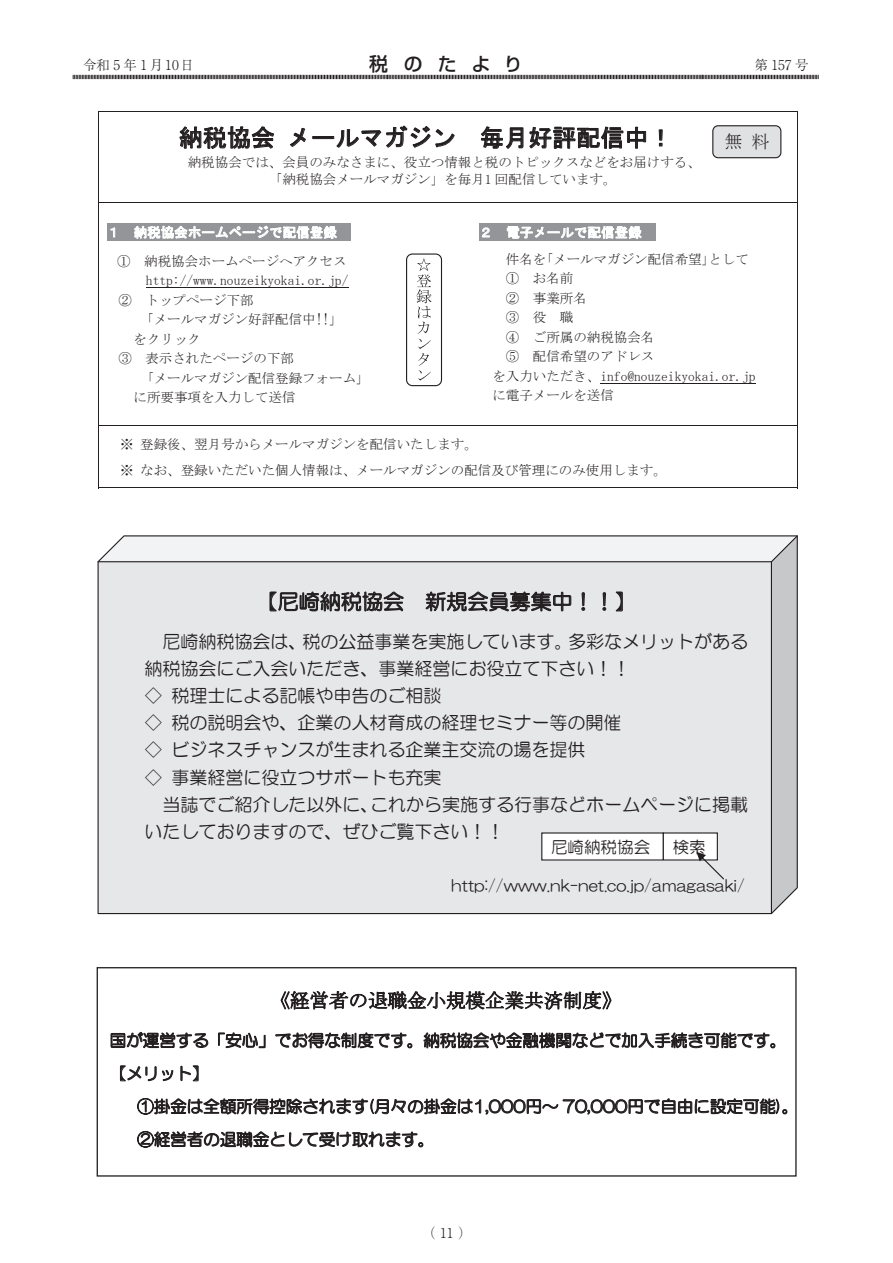
<style>
.page{position:relative;width:893px;height:1263px;background:#fff}
.page>*{position:absolute;margin:0;border:0;box-sizing:border-box;transform-origin:0 0}
.t1{font:24px "MS Gothic";letter-spacing:.005em;color:#231f20}
.t2{font:21px "HG Maru Gothic MPRO";letter-spacing:.005em;color:#231f20}
.t3{font:19.5px "MS Mincho";color:#231f20}
.t4{font:500 18.75px "Shin Go Pr 6 N";color:#231f20}
.t5{font:18px/27px "HG Maru Gothic MPRO";color:#231f20}
.t6{font:18px "MS Mincho";color:#231f20}
.t7{font:16.5px/33px "HG Maru Gothic MPRO";color:#231f20}
.t8{font:15.75px "HG Maru Gothic MPRO";color:#231f20}
.t9{font:13.5px/17.5px "MS Mincho";color:#231f20;text-align:center}
.t10{font:300 13.5px "Ryumin Pr 6 N";letter-spacing:.165em;color:#231f20}
.t11{font:300 13.5px "Ryumin Pr 6 N";letter-spacing:.13em;color:#231f20}
.s1{font-family:"MS Mincho"}
</style>
<div class="page">
<svg style="left:179px;top:126px;width:95px;height:23px"></svg>
<svg style="left:290px;top:128px;width:16px;height:19px"></svg>
<div style="left:313px;top:136px;width:21px;height:3px;border:1px solid #231f20"></div>
<svg style="left:336px;top:125px;width:119px;height:23px"></svg>
<svg style="left:481px;top:126px;width:42px;height:23px"></svg>
<svg style="left:529px;top:126px;width:117px;height:23px"></svg>
<svg style="left:659px;top:129px;width:4px;height:17px"></svg>
<div style="left:713px;top:126px;width:68px;height:32px;background:#e0e1e3;border-radius:5px"></div>
<div style="left:712px;top:125px;width:69px;height:33px;border:1px solid #231f20;border-radius:5px"></div>
<div style="left:107px;top:224px;width:243px;height:17px;background:#939598"></div>
<svg style="left:111px;top:228px;width:4px;height:9px"></svg>
<svg style="left:134px;top:226px;width:203px;height:13px"></svg>
<div style="left:479px;top:224px;width:176px;height:17px;background:#939598"></div>
<svg style="left:482px;top:228px;width:8px;height:9px"></svg>
<svg style="left:507px;top:226px;width:135px;height:13px"></svg>
<div style="left:406px;top:253px;width:36px;height:133px;border:1px solid #231f20;border-radius:6px"></div>
<svg style="left:416px;top:258px;width:16px;height:122px"></svg>
<hr style="left:146px;top:287px;width:202px;height:1px;background:#231f20">
<hr style="left:600px;top:383px;width:156px;height:1px;background:#231f20">
<hr style="left:98px;top:111px;width:700px;height:1px;background:#231f20">
<hr style="left:98px;top:112px;width:1px;height:90px;background:#231f20">
<hr style="left:98px;top:202px;width:700px;height:1px;background:#231f20">
<hr style="left:98px;top:203px;width:1px;height:222px;background:#231f20">
<hr style="left:797px;top:203px;width:1px;height:222px;background:#231f20">
<hr style="left:98px;top:425px;width:700px;height:1px;background:#231f20">
<hr style="left:98px;top:426px;width:1px;height:62px;background:#231f20">
<hr style="left:98px;top:487px;width:699px;height:1px;background:#231f20">
<hr style="left:797px;top:426px;width:1px;height:62px;background:#231f20">
<hr style="left:797px;top:112px;width:1px;height:90px;background:#231f20">
<svg style="left:97px;top:535px;width:701px;height:378px"></svg>
<svg style="left:281px;top:991px;width:330px;height:19px"></svg>
<div style="left:97px;top:967px;width:700px;height:209px;border:1px solid #231f20"></div>
<svg style="left:111px;top:1032px;width:97px;height:16px"></svg>
<svg style="left:218px;top:1033px;width:47px;height:15px"></svg>
<svg style="left:275px;top:1033px;width:137px;height:15px"></svg>
<svg style="left:424px;top:1032px;width:351px;height:17px"></svg>
<svg style="left:120px;top:1066px;width:36px;height:15px"></svg>
<svg style="left:162px;top:1070px;width:11px;height:11px"></svg>
<svg style="left:181px;top:1066px;width:17px;height:15px"></svg>
<svg style="left:137px;top:1098px;width:650px;height:50px"></svg>
<svg style="left:73px;top:75px;width:746px;height:4px"></svg>
<p class="t10" style="left:83px;top:54px;width:112px">令和5年1月10日</p>
<h3 class="t4" style="left:369px;top:49px;width:155px">税 の た よ り</h3>
<p class="t11" style="left:755px;top:54px;width:55px">第 157 号</p>
<h1 class="t1" style="left:179px;top:126px;width:495px">納税協会メールマガジン 毎月好評配信中！</h1>
<h3 class="t6" style="left:724px;top:133px;width:46px">無料</h3>
<p class="t9" style="left:188px;top:153px;width:514px">納税協会では、会員のみなさまに、役立つ情報と税のトピックスなどをお届けする、「納税協会メールマガジン」を毎月1 回配信しています。</p>
<p class="t9" style="left:506px;top:250px;width:244px">件名を｢メールマガジン配信希望｣として</p>
<p class="t9" style="left:506px;top:270px;width:69px">① お名前</p>
<p class="t9" style="left:506px;top:289px;width:82px">② 事業所名</p>
<p class="t9" style="left:506px;top:309px;width:69px">③役職</p>
<p class="t9" style="left:506px;top:328px;width:150px">④ ご所属の納税協会名</p>
<p class="t9" style="left:506px;top:348px;width:150px">⑤ 配信希望のアドレス</p>
<p class="t9" style="left:492px;top:367px;width:265px">を入力いただき、info@nouzeikyokai.or.jp</p>
<p class="t9" style="left:492px;top:387px;width:123px">に電子メールを送信</p>
<p class="t9" style="left:117px;top:252px;width:231px">① 納税協会ホームページへアクセス</p>
<p class="t9" style="left:146px;top:272px;width:204px">http://www.nouzeikyokai.or.jp/</p>
<p class="t9" style="left:118px;top:291px;width:137px">② トップページ下部</p>
<p class="t9" style="left:140px;top:311px;width:204px">「メールマガジン好評配信中!!」</p>
<p class="t9" style="left:134px;top:330px;width:69px">をクリック</p>
<p class="t9" style="left:118px;top:350px;width:177px">③ 表示されたページの下部</p>
<p class="t9" style="left:147px;top:369px;width:217px">｢メールマガジン配信登録フォーム｣</p>
<p class="t9" style="left:134px;top:389px;width:163px">に所要事項を入力して送信</p>
<p class="t9" style="left:120px;top:431px;width:548px;line-height:26.1px;text-align:left">※ 登録後、翌月号からメールマガジンを配信いたします。<br>※ なお、登録いただいた個人情報は、メールマガジンの配信及び管理にのみ使用します。</p>
<h2 class="t2" style="left:257px;top:591px;width:381px">【尼崎納税協会 新規会員募集中！！】</h2>
<h3 class="t5" style="left:145px;top:628px;width:605px;text-indent:18px">尼崎納税協会は、税の公益事業を実施しています。多彩なメリットがある納税協会にご入会いただき、事業経営にお役立て下さい！！<br><span class="s1">◇</span> 税理士による記帳や申告のご相談<br><span class="s1">◇</span> 税の説明会や、企業の人材育成の経理セミナー等の開催<br><span class="s1">◇</span> ビジネスチャンスが生まれる企業主交流の場を提供<br><span class="s1">◇</span> 事業経営に役立つサポートも充実</h3>
<h3 class="t5" style="left:145px;top:790px;width:605px;text-indent:18px">当誌でご紹介した以外に、これから実施する行事などホームページに掲載いたしておりますので、ぜひご覧下さい！！</h3>
<p class="t8" style="left:451px;top:877px;width:295px">http://www.nk-net.co.jp/amagasaki/</p>
<p class="t7" style="left:551px;top:830px;width:100px">尼崎納税協会</p>
<p class="t7" style="left:673px;top:830px;width:34px">検索</p>
<h3 class="t3" style="left:271px;top:991px;width:352px">《経営者の退職金小規模企業共済制度》</h3>
<p class="t7" style="left:110px;top:1024px;width:678px">国が運営する「安心」でお得な制度です。納税協会や金融機関などで加入手続き可能です。【メリット】</p>
<p class="t7" style="left:121px;top:1090px;width:679px">　①掛金は全額所得控除されます(月々の掛金は1,000円～ 70,000円で自由に設定可能)。　②経営者の退職金として受け取れます。</p>
<p class="t11" style="left:422px;top:1222px;width:51px">（ 11 ）</p>
</div>
